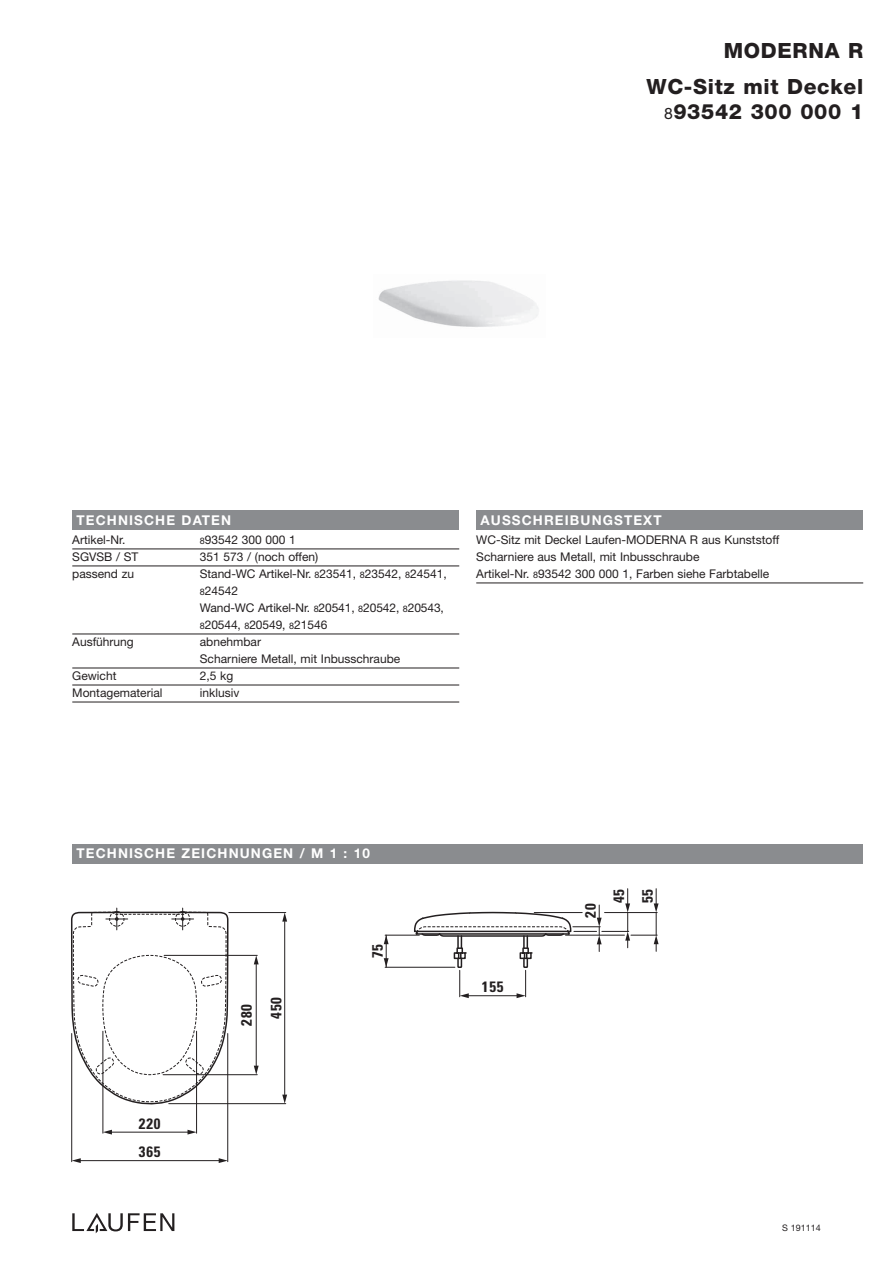
<style>
.page{position:relative;width:893px;height:1263px;background:#fff}
.page>*{position:absolute;margin:0;border:0;box-sizing:border-box;transform-origin:0 0}
.t1{font:800 21px/25.5px "Helvetica Neue";letter-spacing:.03em;color:#231f20;text-align:right}
.t2{font:700 condensed 15px/28.5px "Univers";letter-spacing:.05em;color:#231f20}
.t3{font:700 13.5px "Helvetica Neue";letter-spacing:.085em;color:#fff}
.t4{font:12px/17px "Helvetica Neue";color:#231f20}
.t5{font:9px "Helvetica Neue";color:#231f20}
.s1{font-weight:400;font-size:15.75px}
.s2{font-size:9px}
</style>
<div class="page">
<img style="left:378px;top:280px;width:161px;height:47px">
<hr style="left:72px;top:549px;width:387px;height:1px;background:#231f20">
<hr style="left:72px;top:566px;width:387px;height:1px;background:#231f20">
<hr style="left:72px;top:634px;width:387px;height:1px;background:#231f20">
<hr style="left:72px;top:668px;width:387px;height:1px;background:#231f20">
<hr style="left:72px;top:685px;width:387px;height:1px;background:#231f20">
<hr style="left:72px;top:702px;width:387px;height:1px;background:#231f20">
<hr style="left:476px;top:583px;width:387px;height:1px;background:#231f20">
<div style="left:72px;top:510px;width:387px;height:19px;background:#8a8c8f"></div>
<div style="left:476px;top:510px;width:387px;height:19px;background:#8a8c8f"></div>
<svg style="left:71px;top:912px;width:158px;height:251px"></svg>
<svg style="left:73px;top:908px;width:154px;height:194px"></svg>
<hr style="left:103px;top:1031px;width:1px;height:102px;background:#231f20">
<hr style="left:196px;top:1031px;width:1px;height:102px;background:#231f20">
<svg style="left:103px;top:1130px;width:9px;height:4px"></svg>
<svg style="left:187px;top:1130px;width:10px;height:4px"></svg>
<hr style="left:111px;top:1132px;width:77px;height:1px;background:#231f20">
<hr style="left:169px;top:1103px;width:117px;height:1px;background:#231f20">
<hr style="left:164px;top:955px;width:93px;height:1px;background:#231f20">
<hr style="left:163px;top:1074px;width:94px;height:1px;background:#231f20">
<svg style="left:282px;top:1094px;width:5px;height:10px"></svg>
<svg style="left:282px;top:912px;width:5px;height:9px"></svg>
<hr style="left:284px;top:921px;width:1px;height:173px;background:#231f20">
<hr style="left:229px;top:912px;width:57px;height:1px;background:#231f20">
<svg style="left:254px;top:1066px;width:5px;height:9px"></svg>
<svg style="left:254px;top:955px;width:5px;height:9px"></svg>
<hr style="left:256px;top:964px;width:1px;height:102px;background:#231f20">
<hr style="left:71px;top:1033px;width:1px;height:129px;background:#231f20">
<hr style="left:227px;top:1033px;width:1px;height:129px;background:#231f20">
<svg style="left:72px;top:1158px;width:9px;height:5px"></svg>
<svg style="left:219px;top:1158px;width:9px;height:5px"></svg>
<hr style="left:80px;top:1160px;width:139px;height:1px;background:#231f20">
<svg style="left:413px;top:889px;width:246px;height:109px"></svg>
<svg style="left:384px;top:935px;width:5px;height:9px"></svg>
<svg style="left:384px;top:958px;width:5px;height:9px"></svg>
<hr style="left:386px;top:935px;width:1px;height:32px;background:#231f20">
<hr style="left:385px;top:935px;width:34px;height:1px;background:#231f20">
<hr style="left:385px;top:967px;width:70px;height:1px;background:#231f20">
<div style="left:72px;top:844px;width:791px;height:19px;background:#8a8c8f"></div>
<svg style="left:72px;top:1213px;width:102px;height:20px"></svg>
<h1 class="t1" style="left:724px;top:39px;width:141px">MODERNA R</h1>
<h1 class="t1" style="left:646px;top:75px;width:218px">WC-Sitz mit Deckel<br><span class="s1">8</span>93542 300 000 1</h1>
<p class="t3" style="left:77px;top:515px;width:156px">TECHNISCHE DATEN</p>
<p class="t3" style="left:480px;top:515px;width:183px">AUSSCHREIBUNGSTEXT</p>
<p class="t4" style="left:72px;top:533px;width:55px">Artikel-Nr.</p>
<p class="t4" style="left:200px;top:533px;width:98px"><span class="s2">8</span>93542 300 000 1</p>
<p class="t4" style="left:72px;top:550px;width:68px">SGVSB / ST</p>
<p class="t4" style="left:200px;top:550px;width:120px">351 573 / (noch offen)</p>
<p class="t4" style="left:72px;top:567px;width:63px">passend zu</p>
<p class="t4" style="left:200px;top:567px;width:249px">Stand-WC Artikel-Nr. <span class="s2">8</span>23541, <span class="s2">8</span>23542, <span class="s2">8</span>24541,<br><span class="s2">8</span>24542<br>Wand-WC Artikel-Nr. <span class="s2">8</span>20541, <span class="s2">8</span>20542, <span class="s2">8</span>20543,<br><span class="s2">8</span>20544, <span class="s2">8</span>20549, <span class="s2">8</span>21546</p>
<p class="t4" style="left:72px;top:635px;width:63px">Ausführung</p>
<p class="t4" style="left:200px;top:635px;width:202px">abnehmbar<br>Scharniere Metall, mit Inbusschraube</p>
<p class="t4" style="left:72px;top:669px;width:46px">Gewicht</p>
<p class="t4" style="left:200px;top:669px;width:35px">2,5 kg</p>
<p class="t4" style="left:72px;top:686px;width:92px">Montagematerial</p>
<p class="t4" style="left:200px;top:686px;width:41px">inklusiv</p>
<p class="t4" style="left:476px;top:533px;width:304px">WC-Sitz mit Deckel Laufen-MODERNA R aus Kunststoff<br>Scharniere aus Metall, mit Inbusschraube<br>Artikel-Nr. <span class="s2">8</span>93542 300 000 1, Farben siehe Farbtabelle</p>
<p class="t3" style="left:77px;top:849px;width:295px">TECHNISCHE ZEICHNUNGEN / M 1 : 10</p>
<p class="t2" style="left:139px;top:1111px;width:23px">220<br>365</p>
<p class="t2" style="left:234px;top:1026px;width:23px;rotate:-90deg">280</p>
<p class="t2" style="left:263px;top:1019px;width:23px;rotate:-90deg">450</p>
<p class="t2" style="left:365px;top:958px;width:16px;rotate:-90deg">75</p>
<p class="t2" style="left:482px;top:974px;width:23px">155</p>
<p class="t2" style="left:578px;top:918px;width:16px;rotate:-90deg">20</p>
<p class="t2" style="left:606px;top:903px;width:16px;rotate:-90deg">45</p>
<p class="t2" style="left:635px;top:903px;width:16px;rotate:-90deg">55</p>
<p class="t5" style="left:782px;top:1224px;width:40px">S 191114</p>
</div>
